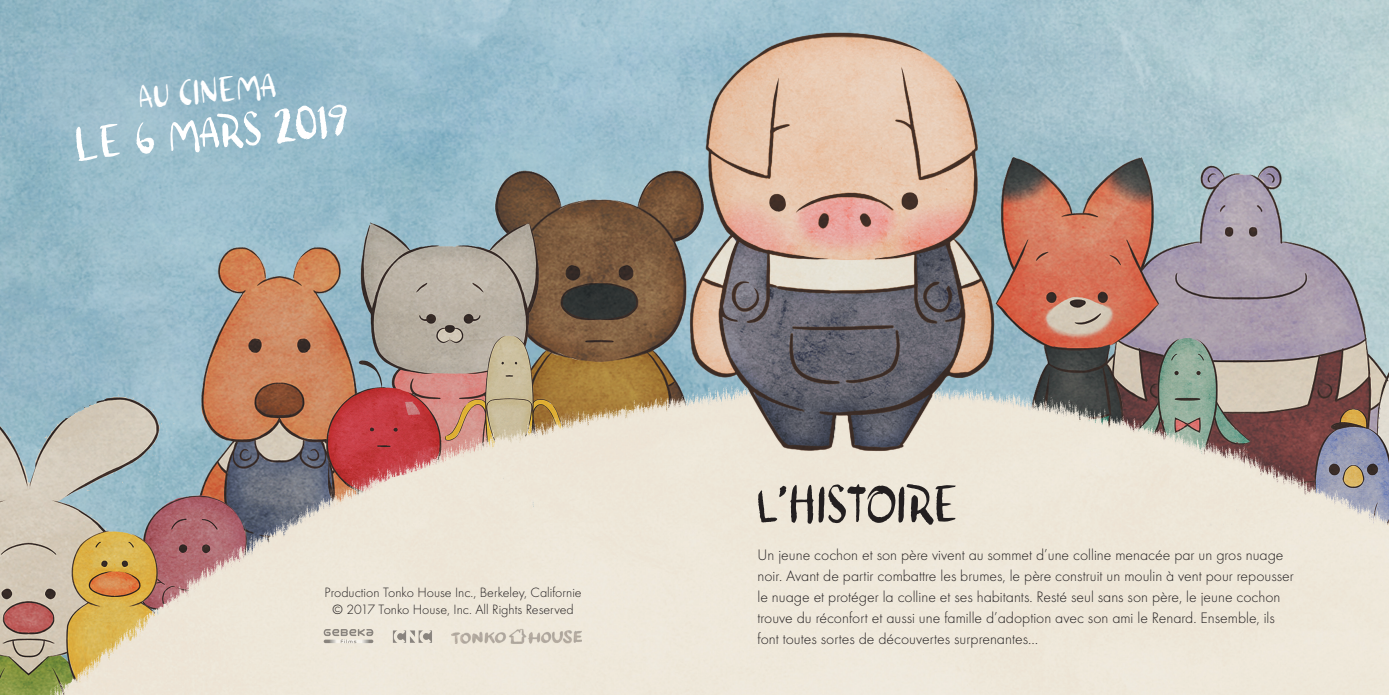
<style>
.page{position:relative;width:1389px;height:695px;background:#fff}
.page>*{position:absolute;margin:0;border:0;box-sizing:border-box;transform-origin:0 0}
.t1{font:52.5px "Dam Keeper Poems";color:#231f20}
.t2{font:46.73px "Dam Keeper Poems";color:#fff}
.t3{font:36.23px "Dam Keeper Poems";color:#fff}
.t4{font:300 15.75px/21px "Function LH";color:#231f20}
.t5{font:300 14px/16.8px "Function LH";color:#231f20;text-align:center}
</style>
<div class="page">
<img style="left:0;top:0;width:1389px;height:694px">
<svg style="left:324px;top:629px;width:49px;height:14px"></svg>
<img style="left:450px;top:626px;width:132px;height:17px">
<img style="left:392px;top:630px;width:40px;height:17px">
<h3 class="t3" style="left:138px;top:84px;width:139px;rotate:-5deg">AU CINÉMA</h3>
<h2 class="t2" style="left:72px;top:129px;width:277px;rotate:-5deg">LE 6 MARS 2019</h2>
<p class="t5" style="left:325px;top:584px;width:259px">Production Tonko House Inc., Berkeley, Californie © 2017 Tonko House, Inc. All Rights Reserved</p>
<h1 class="t1" style="left:757px;top:486px;width:202px">L'HISTOIRE</h1>
<p class="t4" style="left:757px;top:544px;width:538px">Un jeune cochon et son père vivent au sommet d’une colline menacée par un gros nuage noir. Avant de partir combattre les brumes, le père construit un moulin à vent pour repousser le nuage et protéger la colline et ses habitants. Resté seul sans son père, le jeune cochon trouve du réconfort et aussi une famille d’adoption avec son ami le Renard. Ensemble, ils font toutes sortes de découvertes surprenantes…</p>
</div>
